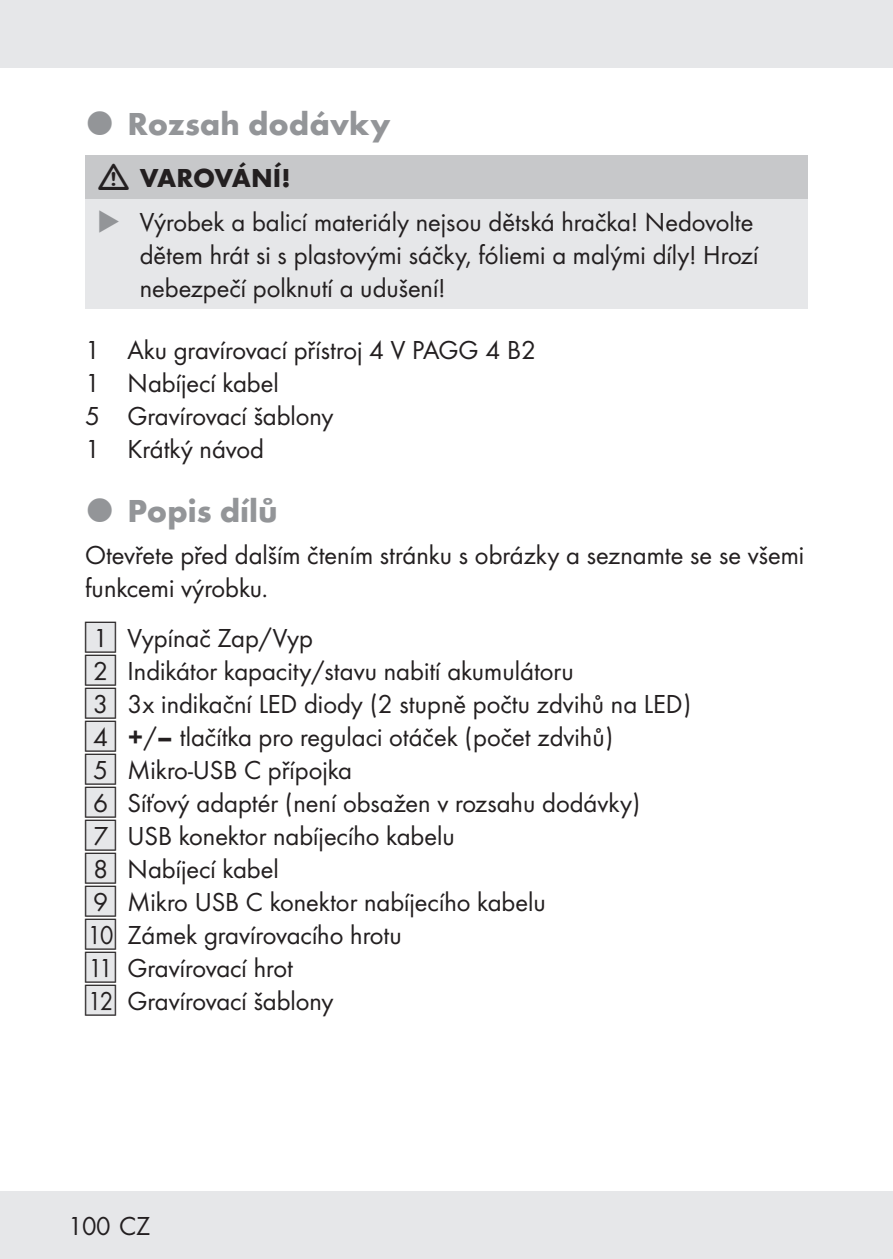
<style>
.page{position:relative;width:893px;height:1259px;background:#fff}
.page>*{position:absolute;margin:0;border:0;box-sizing:border-box;transform-origin:0 0}
.t1{font:700 33px "Futura";color:#939598}
.Indent{font:27px "Futura Boo";color:#231f20}
.Body{font:27px/33px "Futura Boo";color:#231f20}
.Indent_SB{font:27px "Futura Boo";color:#231f20}
.t2{font:700 27px "Futura";letter-spacing:-.01em;color:#231f20}
.s1{color:#939598}
.s2{font-family:"IMP Lidl Num Box";font-size:23.7px;color:#e6e7e9}
.s3{font-family:"IMP Lidl Num Box";font-size:23.7px}
.s4{font-family:"Futura";font-weight:700}
</style>
<div class="page">
<div style="left:0;top:1191px;width:893px;height:68px;background:#e6e7e9"></div>
<div style="left:0;top:0;width:893px;height:68px;background:#e6e7e9"></div>
<div style="left:85px;top:155px;width:723px;height:44px;background:#c7c8ca"></div>
<div style="left:85px;top:199px;width:723px;height:109px;background:#e6e7e9"></div>
<p class="t1" style="left:128px;top:99px;width:264px">Rozsah dodávky</p>
<p class="t2" style="left:140px;top:158px;width:152px">VAROVÁNÍ!</p>
<p class="Body" style="left:140px;top:204px;width:620px;text-indent:-43px"><span class="s1">◆</span> Výrobek a balicí materiály nejsou dětská hračka! Nedovolte dětem hrát si s plastovými sáčky, fóliemi a malými díly! Hrozí nebezpečí polknutí a udušení!</p>
<p class="Indent_SB" style="left:85px;top:331px;width:452px">1 Aku gravírovací přístroj 4 V PAGG 4 B2</p>
<p class="Indent" style="left:85px;top:364px;width:195px">1 Nabíjecí kabel</p>
<p class="Indent" style="left:85px;top:397px;width:250px">5 Gravírovací šablony</p>
<p class="Indent" style="left:85px;top:430px;width:181px">1 Krátký návod</p>
<p class="t1" style="left:128px;top:487px;width:152px">Popis dílů</p>
<p class="Body" style="left:85px;top:537px;width:721px">Otevřete před dalším čtením stránku s obrázky a seznamte se se všemi funkcemi výrobku.</p>
<p class="Indent_SB" style="left:85px;top:619px;width:229px"><span class="s2">[</span><span class="s3">1]</span> Vypínač Zap/Vyp</p>
<p class="Indent" style="left:85px;top:652px;width:490px"><span class="s2">[</span><span class="s3">2]</span> Indikátor kapacity/stavu nabití akumulátoru</p>
<p class="Indent" style="left:85px;top:685px;width:608px"><span class="s2">[</span><span class="s3">3]</span> 3x indikační LED diody (2 stupně počtu zdvihů na LED)</p>
<p class="Indent" style="left:85px;top:718px;width:530px"><span class="s2">[</span><span class="s3">4]</span> <span class="s4">+</span>/<span class="s4">–</span> tlačítka pro regulaci otáček (počet zdvihů)</p>
<p class="Indent" style="left:85px;top:751px;width:269px"><span class="s2">[</span><span class="s3">5]</span> Mikro-USB C přípojka</p>
<p class="Indent" style="left:85px;top:784px;width:557px"><span class="s2">[</span><span class="s3">6]</span> Síťový adaptér (není obsažen v rozsahu dodávky)</p>
<p class="Indent" style="left:85px;top:817px;width:371px"><span class="s2">[</span><span class="s3">7]</span> USB konektor nabíjecího kabelu</p>
<p class="Indent" style="left:85px;top:850px;width:195px"><span class="s2">[</span><span class="s3">8]</span> Nabíjecí kabel</p>
<p class="Indent" style="left:85px;top:883px;width:462px"><span class="s2">[</span><span class="s3">9]</span> Mikro USB C konektor nabíjecího kabelu</p>
<p class="Indent" style="left:85px;top:916px;width:318px"><span class="s2">[</span><span class="s3">10]</span> Zámek gravírovacího hrotu</p>
<p class="Indent" style="left:85px;top:949px;width:209px"><span class="s2">[</span><span class="s3">11]</span> Gravírovací hrot</p>
<p class="Indent" style="left:85px;top:982px;width:250px"><span class="s2">[</span><span class="s3">12]</span> Gravírovací šablony</p>
<p class="Body" style="left:68px;top:1208px;width:84px">100 CZ</p>
</div>
